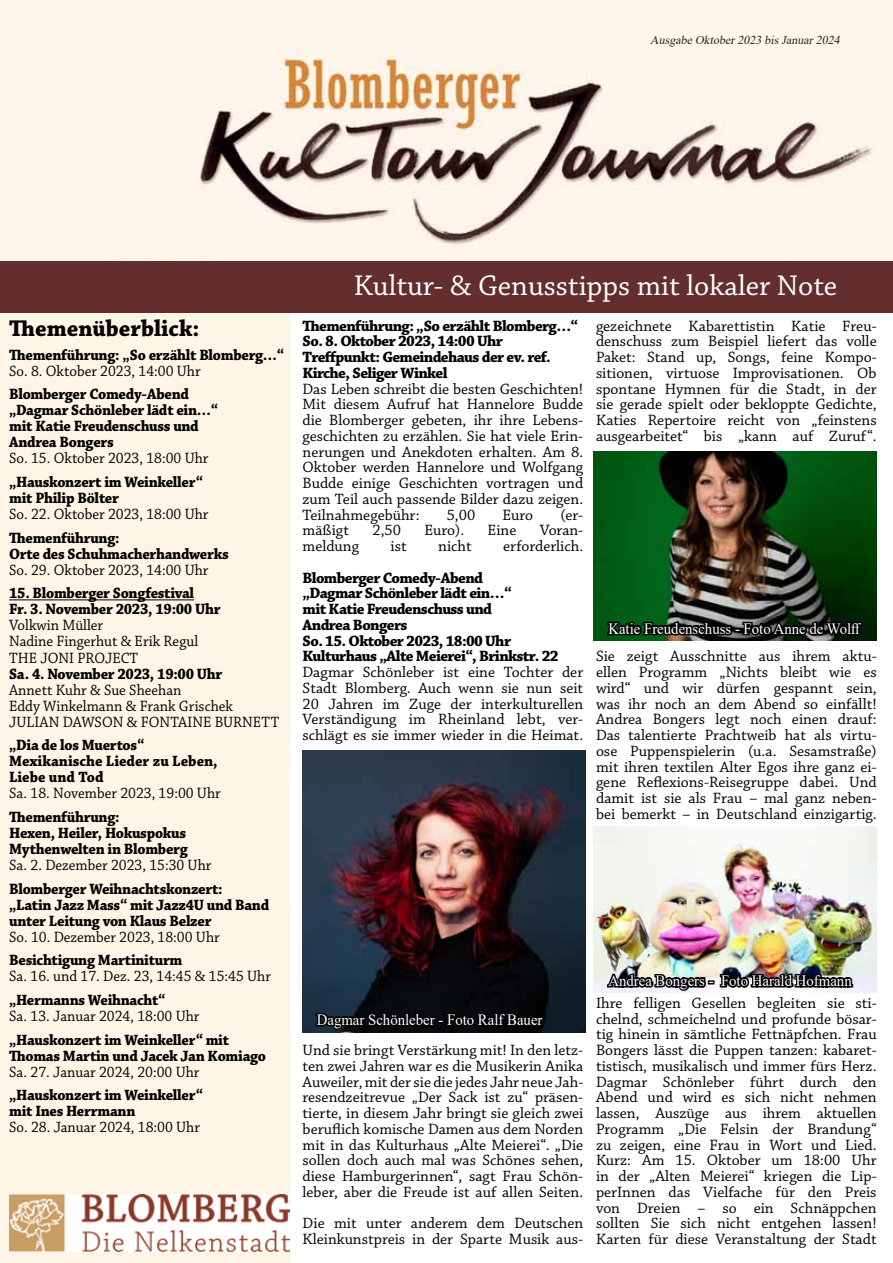
<style>
.page{position:relative;width:893px;height:1263px;background:#fff}
.page>*{position:absolute;margin:0;border:0;box-sizing:border-box;transform-origin:0 0}
.t1{font:30px "Chaparral Pro";color:#fff}
.t2{font:700 24px "Chaparral Pro";color:#000}
.t3{font:15.75px/15.8px "Chaparral Pro";color:#000;text-align:justify}
.t4{font:700 15.75px/16px "Chaparral Pro";letter-spacing:-.02em;color:#000;scale:.95 1}
.t5{font:15.75px/16px "Chaparral Pro";color:#000;scale:.95 1}
.t6{font:700 15.75px/15.8px "Chaparral Pro";letter-spacing:-.04em;color:#000}
.t7{font:15.75px "Times New Roman";color:#fff;scale:.94 1}
.t8{font:700 15.75px/16px "Chaparral Pro";color:#000;scale:.95 1}
.t9{font:italic 12px "Times New Roman";color:#371f1f}
</style>
<div class="page">
<img style="left:0;top:0;width:893px;height:261px">
<div style="left:0;top:312px;width:290px;height:951px;background:#fff5e7"></div>
<div style="left:0;top:261px;width:893px;height:51px;background:#632e2d"></div>
<img style="left:9px;top:1195px;width:281px;height:56px">
<hr style="left:9px;top:599px;width:185px;height:1px;background:#000">
<img style="left:303px;top:750px;width:283px;height:282px">
<img style="left:593px;top:452px;width:284px;height:189px">
<img style="left:593px;top:827px;width:284px;height:165px">
<svg style="left:314px;top:1010px;width:233px;height:23px;background:#05080c"></svg>
<svg style="left:606px;top:617px;width:258px;height:24px;background:#1b2a1d"></svg>
<img style="left:605px;top:969px;width:250px;height:24px">
<p class="t9" style="left:650px;top:32px;width:194px">Ausgabe Oktober2023 bisJanuar2024</p>
<h2 class="t2" style="left:9px;top:314px;width:192px">Themenüberblick:</h2>
<p class="t4" style="left:9px;top:347px;width:291px">Themenführung: „So erzählt Blomberg…“</p>
<p class="t5" style="left:9px;top:363px;width:203px">So. 8. Oktober 2023, 14:00 Uhr</p>
<p class="t4" style="left:9px;top:387px;width:221px">Blomberger Comedy-Abend „Dagmar Schönleber lädt ein…“ mit Katie Freudenschuss und<br>Andrea Bongers</p>
<p class="t5" style="left:9px;top:451px;width:211px">So. 15. Oktober 2023, 18:00 Uhr</p>
<p class="t4" style="left:9px;top:475px;width:205px">„Hauskonzert im Weinkeller“ mit Philip Bölter</p>
<p class="t5" style="left:9px;top:507px;width:211px">So. 22. Oktober 2023, 18:00 Uhr</p>
<p class="t4" style="left:9px;top:530px;width:233px">Themenführung:<br>Orte des Schuhmacherhandwerks</p>
<p class="t5" style="left:9px;top:562px;width:211px">So. 29. Oktober 2023, 14:00 Uhr</p>
<p class="t4" style="left:9px;top:586px;width:224px">15. Blomberger Songfestival<br>Fr. 3. November 2023, 19:00 Uhr</p>
<p class="t5" style="left:9px;top:618px;width:200px">Volkwin Müller<br>Nadine Fingerhut &amp; Erik Regul<br>THE JONI PROJECT</p>
<p class="t4" style="left:9px;top:666px;width:226px">Sa. 4. November 2023, 19:00 Uhr</p>
<p class="t5" style="left:9px;top:682px;width:286px">Annett Kuhr &amp; Sue Sheehan<br>Eddy Winkelmann &amp; Frank Grischek<br>JULIAN DAWSON &amp; FONTAINE BURNETT</p>
<p class="t8" style="left:9px;top:738px;width:221px">„Dia de los Muertos“<br>Mexikanische Lieder zu Leben,<br>Liebe und Tod</p>
<p class="t5" style="left:9px;top:786px;width:224px">Sa. 18. November 2023, 19:00 Uhr</p>
<p class="t4" style="left:9px;top:809px;width:189px">Themenführung:<br>Hexen, Heiler, Hokuspokus<br>Mythenwelten in Blomberg</p>
<p class="t5" style="left:9px;top:858px;width:214px">Sa. 2. Dezember 2023, 15:30 Uhr</p>
<p class="t4" style="left:9px;top:881px;width:275px">Blomberger Weihnachtskonzert:<br>„Latin Jazz Mass“ mit Jazz4U und Band unter Leitung von Klaus Belzer</p>
<p class="t5" style="left:9px;top:929px;width:223px">So. 10. Dezember 2023, 18:00 Uhr</p>
<p class="t4" style="left:9px;top:953px;width:184px">Besichtigung Martiniturm</p>
<p class="t5" style="left:9px;top:969px;width:277px">Sa. 16. und 17. Dez. 23, 14:45 &amp; 15:45 Uhr</p>
<p class="t4" style="left:9px;top:992px;width:166px">„Hermanns Weihnacht“</p>
<p class="t5" style="left:9px;top:1009px;width:202px">Sa. 13. Januar 2024, 18:00 Uhr</p>
<p class="t4" style="left:9px;top:1032px;width:272px">„Hauskonzert im Weinkeller“ mit<br>Thomas Martin und Jacek Jan Komiago</p>
<p class="t5" style="left:9px;top:1064px;width:202px">Sa. 27. Januar 2024, 20:00 Uhr</p>
<p class="t4" style="left:9px;top:1088px;width:205px">„Hauskonzert im Weinkeller“ mit Ines Herrmann</p>
<p class="t5" style="left:9px;top:1120px;width:202px">So. 28. Januar 2024, 18:00 Uhr</p>
<h1 class="t1" style="left:354px;top:269px;width:485px">Kultur- &amp; Genusstipps mit lokaler Note</h1>
<p class="t6" style="left:303px;top:318px;width:277px">Themenführung: „So erzählt Blomberg…“ So. 8. Oktober 2023, 14:00 Uhr Treffpunkt: Gemeindehaus der ev. ref.<br>Kirche, Seliger Winkel</p>
<p class="t3" style="left:303px;top:381px;width:282px">Das Leben schreibt die besten Geschichten!<br>Mit diesem Aufruf hat Hannelore Budde die Blomberger gebeten, ihr ihre Lebens&shy;geschichten zu erzählen. Sie hat viele Erin&shy;nerungen und Anekdoten erhalten. Am 8.<br>Oktober werden Hannelore und Wolfgang Budde einige Geschichten vortragen und zum Teil auch passende Bilder dazu zeigen.<br>Teilnahmegebühr:</p>
<p class="t3" style="left:447px;top:507px;width:30px">5,00</p>
<p class="t3" style="left:502px;top:507px;width:32px">Euro</p>
<p class="t3" style="left:560px;top:507px;width:24px">(er-</p>
<p class="t3" style="left:303px;top:523px;width:48px">mäßigt</p>
<p class="t3" style="left:372px;top:523px;width:30px">2,50</p>
<p class="t3" style="left:424px;top:523px;width:41px">Euro).</p>
<p class="t3" style="left:488px;top:523px;width:30px">Eine</p>
<p class="t3" style="left:540px;top:523px;width:45px">Voran-</p>
<p class="t3" style="left:303px;top:539px;width:58px">meldung</p>
<p class="t3" style="left:391px;top:539px;width:18px">ist</p>
<p class="t3" style="left:438px;top:539px;width:35px">nicht</p>
<p class="t3" style="left:503px;top:539px;width:81px">erforderlich.</p>
<p class="t6" style="left:303px;top:570px;width:258px">Blomberger Comedy-Abend<br>„Dagmar Schönleber lädt ein…“<br>mit Katie Freudenschuss und<br>Andrea Bongers<br>So. 15. Oktober 2023, 18:00 Uhr<br>Kulturhaus „Alte Meierei“, Brinkstr. 22</p>
<p class="t3" style="left:303px;top:665px;width:282px">Dagmar Schönleber ist eine Tochter der Stadt Blomberg. Auch wenn sie nun seit 20 Jahren im Zuge der interkulturellen Verständigung im Rheinland lebt, ver&shy;schlägt es sie immer wieder in die Heimat.</p>
<p class="t3" style="left:596px;top:318px;width:282px">gezeichnete Kabarettistin Katie Freu&shy;denschuss zum Beispiel liefert das volle Paket: Stand up, Songs, feine Kompo&shy;sitionen, virtuose Improvisationen. Ob spontane Hymnen für die Stadt, in der sie gerade spielt oder bekloppte Gedichte, Katies Repertoire reicht von „feinstens ausgearbeitet“ bis „kann auf Zuruf“.</p>
<p class="t7" style="left:608px;top:617px;width:270px">Katie Freudenschuss - Foto Anne de Wolff</p>
<p class="t3" style="left:596px;top:649px;width:282px">Sie zeigt Ausschnitte aus ihrem aktu&shy;ellen Programm „Nichts bleibt wie es wird“ und wir dürfen gespannt sein, was ihr noch an dem Abend so einfällt!<br>Andrea Bongers legt noch einen drauf:<br>Das talentierte Prachtweib hat als virtu&shy;ose Puppenspielerin (u.a. Sesamstraße) mit ihren textilen Alter Egos ihre ganz ei&shy;gene Reflexions-Reisegruppe dabei. Und damit ist sie als Frau – mal ganz neben&shy;bei bemerkt – in Deutschland einzigartig.</p>
<p class="t7" style="left:317px;top:1008px;width:242px">Dagmar Schönleber - Foto Ralf Bauer</p>
<p class="t3" style="left:303px;top:1043px;width:282px">Und sie bringt Verstärkung mit! In den letz&shy;ten zwei Jahren war es die Musikerin Anika Auweiler, mit der sie die jedes Jahr neue Jah&shy;resendzeitrevue „Der Sack ist zu“ präsen&shy;tierte, in diesem Jahr bringt sie gleich zwei beruflich komische Damen aus dem Norden mit in das Kulturhaus „Alte Meierei“. „Die sollen doch auch mal was Schönes sehen, diese Hamburgerinnen“, sagt Frau Schön&shy;leber, aber die Freude ist auf allen Seiten.</p>
<p class="t3" style="left:303px;top:1216px;width:282px">Die mit unter anderem dem Deutschen<br>Kleinkunstpreis in der Sparte Musik aus-</p>
<p class="t7" style="left:608px;top:969px;width:260px">Andrea Bongers - Foto Harald Hofmann</p>
<p class="t3" style="left:596px;top:996px;width:282px">Ihre felligen Gesellen begleiten sie sti&shy;chelnd, schmeichelnd und profunde bösar&shy;tig hinein in sämtliche Fettnäpfchen. Frau Bongers lässt die Puppen tanzen: kabaret&shy;tistisch, musikalisch und immer fürs Herz.<br>Dagmar Schönleber führt durch den Abend und wird es sich nicht nehmen lassen, Auszüge aus ihrem aktuellen Programm „Die Felsin der Brandung“ zu zeigen, eine Frau in Wort und Lied.<br>Kurz: Am 15. Oktober um 18:00 Uhr in der „Alten Meierei“ kriegen die Lip&shy;perInnen das Vielfache für den Preis von Dreien – so ein Schnäppchen sollten Sie sich nicht entgehen lassen!<br>Karten für diese Veranstaltung der Stadt</p>
</div>
